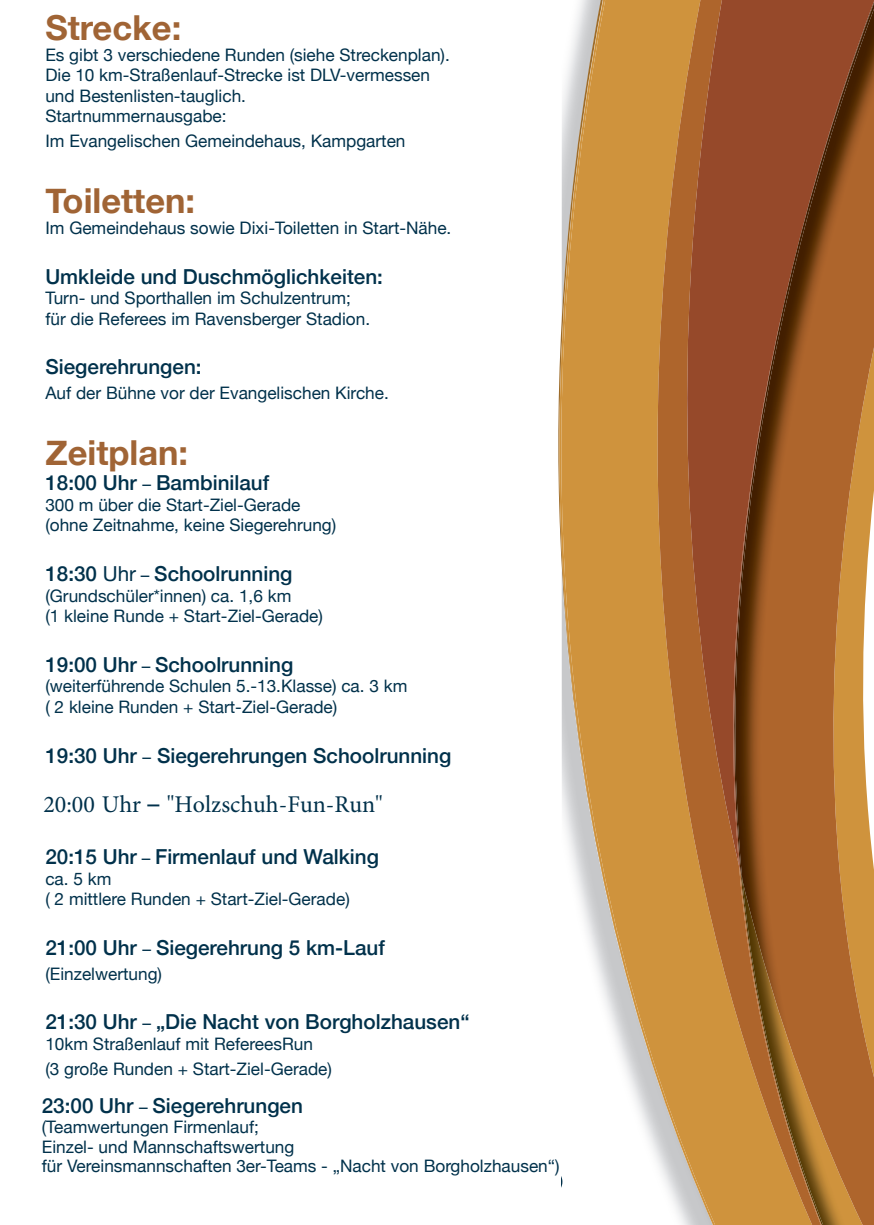
<style>
.page{position:relative;width:874px;height:1225px;background:#fff}
.page>*{position:absolute;margin:0;border:0;box-sizing:border-box;transform-origin:0 0}
.t1{font:700 34.4px "Helvetica Neue";color:#a06435}
.t2{font:24px "Minion Pro";color:#01314b}
.t3{font:500 20.6px "Helvetica Neue";color:#01314b}
.t4{font:17.2px/20.6px "Helvetica Neue";color:#01314b}
.s1{font-weight:400;font-size:17.2px}
.s2{font-weight:400}
.s3{font-family:"Helvetica Neue"}
</style>
<div class="page">
<img style="left:822px;top:880px;width:51px;height:345px">
<svg style="left:714px;top:866px;width:24px;height:359px;background:#c58638"></svg>
<svg style="left:714px;top:0;width:159px;height:866px;background:#994d2a"></svg>
<svg style="left:558px;top:0;width:156px;height:1225px;background:#cd9d64"></svg>
<img style="left:719px;top:3px;width:154px;height:877px">
<svg style="left:719px;top:255px;width:76px;height:617px;background:#8f4d23"></svg>
<svg style="left:738px;top:866px;width:83px;height:359px;background:#ab6e2d"></svg>
<h1 class="t1" style="left:45px;top:1px;width:137px">Strecke:</h1>
<p class="t4" style="left:45px;top:45px;width:406px">Es gibt 3 verschiedene Runden (siehe Streckenplan).<br>Die 10 km-Straßenlauf-Strecke ist DLV-vermessen und Bestenlisten-tauglich.<br>Startnummernausgabe:</p>
<p class="t4" style="left:45px;top:132px;width:361px">Im Evangelischen Gemeindehaus, Kampgarten</p>
<h1 class="t1" style="left:45px;top:174px;width:151px">Toiletten:</h1>
<p class="t4" style="left:45px;top:218px;width:407px">Im Gemeindehaus sowie Dixi-Toiletten in Start-Nähe.</p>
<p class="t3" style="left:45px;top:260px;width:339px">Umkleide und Duschmöglichkeiten:</p>
<p class="t4" style="left:45px;top:289px;width:326px">Turn- und Sporthallen im Schulzentrum; für die Referees im Ravensberger Stadion.</p>
<p class="t3" style="left:45px;top:350px;width:158px">Siegerehrungen:</p>
<p class="t4" style="left:45px;top:384px;width:345px">Auf der Bühne vor der Evangelischen Kirche.</p>
<h1 class="t1" style="left:45px;top:426px;width:144px">Zeitplan:</h1>
<p class="t3" style="left:45px;top:466px;width:225px">18:00 Uhr <span class="s1">–</span> Bambinilauf</p>
<p class="t4" style="left:45px;top:495px;width:292px">300 m über die Start-Ziel-Gerade (ohne Zeitnahme, keine Siegerehrung)</p>
<p class="t3" style="left:45px;top:557px;width:248px">18:30 <span class="s2">Uhr</span> <span class="s1">–</span> Schoolrunning</p>
<p class="t4" style="left:45px;top:586px;width:279px">(Grundschüler*innen) ca. 1,6 km<br>(1 kleine Runde + Start-Ziel-Gerade)</p>
<p class="t3" style="left:45px;top:648px;width:249px">19:00 Uhr <span class="s1">–</span> Schoolrunning</p>
<p class="t4" style="left:45px;top:677px;width:363px">(weiterführende Schulen 5.-13.Klasse) ca. 3 km ( 2 kleine Runden + Start-Ziel-Gerade)</p>
<p class="t3" style="left:45px;top:738px;width:407px">19:30 Uhr <span class="s1">–</span> Siegerehrungen Schoolrunning</p>
<h2 class="t2" style="left:43px;top:788px;width:341px">20:00 Uhr <span class="s3">–</span> "Holzschuh-Fun-Run"</h2>
<p class="t3" style="left:45px;top:840px;width:335px">20:15 Uhr <span class="s1">–</span> Firmenlauf und Walking</p>
<p class="t4" style="left:45px;top:869px;width:306px">ca. 5 km<br>( 2 mittlere Runden + Start-Ziel-Gerade)</p>
<p class="t3" style="left:45px;top:931px;width:341px">21:00 Uhr <span class="s1">–</span> Siegerehrung 5 km-Lauf</p>
<p class="t4" style="left:45px;top:964px;width:118px">(Einzelwertung)</p>
<p class="t3" style="left:45px;top:1005px;width:425px">21:30 Uhr <span class="s1">–</span> „Die Nacht von Borgholzhausen“</p>
<p class="t4" style="left:45px;top:1032px;width:288px;line-height:24.8px">10km Straßenlauf mit RefereesRun<br>(3 große Runden + Start-Ziel-Gerade)</p>
<p class="t3" style="left:42px;top:1089px;width:262px">23:00 Uhr <span class="s1">–</span> Siegerehrungen</p>
<p class="t4" style="left:42px;top:1118px;width:519px;line-height:19.8px">(Teamwertungen Firmenlauf;<br>Einzel- und Mannschaftswertung<br>für Vereinsmannschaften 3er-Teams - „Nacht von Borgholzhausen“)</p>
</div>
